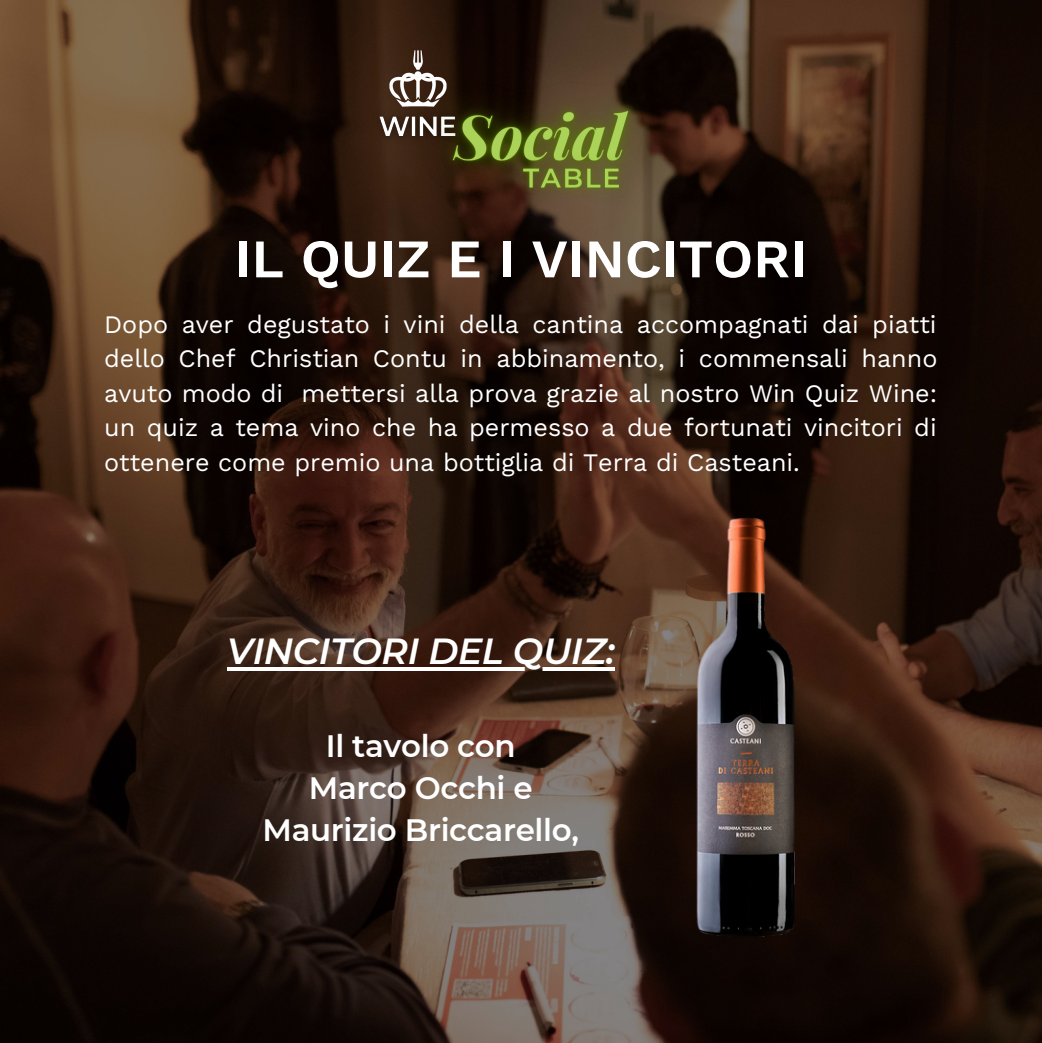
<style>
.page{position:relative;width:1042px;height:1043px;background:#fff}
.page>*{position:absolute;margin:0;border:0;box-sizing:border-box;transform-origin:0 0}
.t1{font:600 54.25px "Work Sans";color:#fff}
.t2{font:italic 600 36.23px "Montserrat";letter-spacing:-.01em;color:#fff}
.t3{font:600 30.97px "Montserrat";letter-spacing:-.01em;color:#fff}
.t4{font:25.2px/34.5px "Work Sans";color:#fff;text-align:justify}
</style>
<div class="page">
<img style="left:0;top:0;width:1041px;height:1041px">
<img style="left:368px;top:99px;width:20px;height:56px">
<img style="left:388px;top:28px;width:305px;height:213px">
<img style="left:494px;top:133px;width:156px;height:90px">
<hr style="left:226px;top:667px;width:388px;height:3px;background:#fff">
<img style="left:685px;top:511px;width:139px;height:451px">
<p class="t1" style="left:235px;top:227px;width:573px">IL QUIZ E I VINCITORI</p>
<p class="t4" style="left:104px;top:306px;width:834px">Dopo aver degustato i vini della cantina accompagnati dai piatti dello Chef Christian Contu in abbinamento, i commensali hanno avuto modo di mettersi alla prova grazie al nostro Win Quiz Wine: un quiz a tema vino che ha permesso a due fortunati vincitori di ottenere come premio una bottiglia di Terra di Casteani.</p>
<p class="t2" style="left:226px;top:628px;width:389px">VINCITORI DEL QUIZ:</p>
<p class="t3" style="left:326px;top:726px;width:191px">Il tavolo con</p>
<p class="t3" style="left:309px;top:768px;width:225px">Marco Occhi e</p>
<p class="t3" style="left:262px;top:810px;width:318px">Maurizio Briccarello,</p>
</div>
